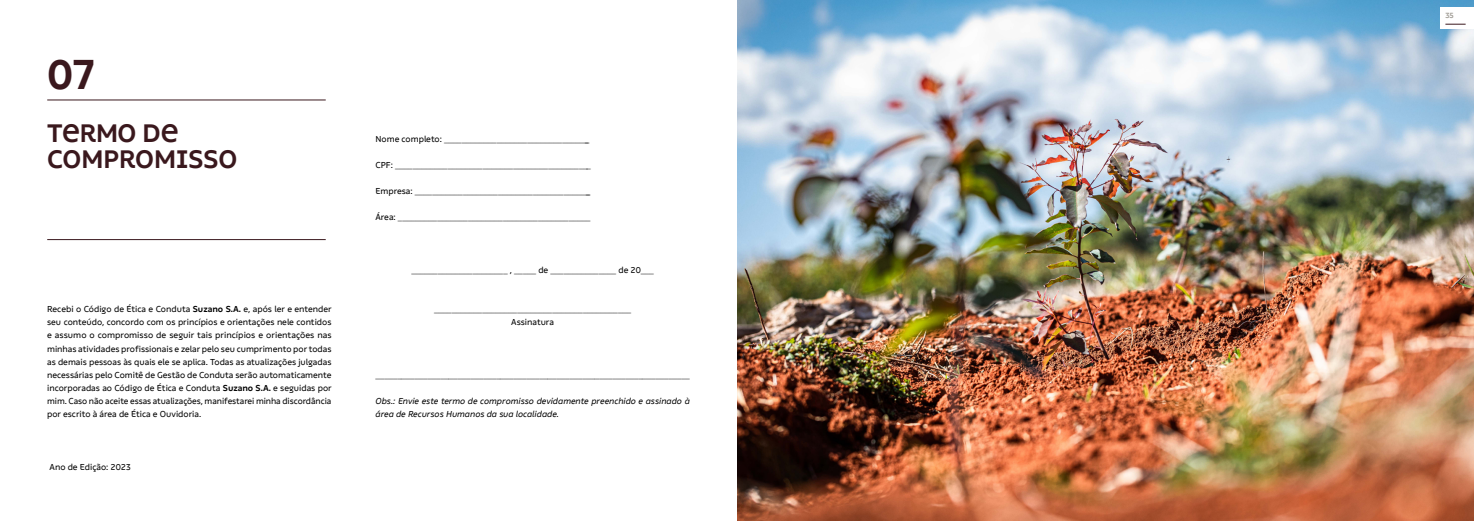
<style>
.page{position:relative;width:1474px;height:521px;background:#fff}
.page>*{position:absolute;margin:0;border:0;box-sizing:border-box;transform-origin:0 0}
.t1{font:700 43.75px "Suzano Unicase";color:#3a181d}
.t2{font:700 26.25px/26.2px "Suzano Unicase";color:#3a181d}
.t3{font:8.75px/13.1px "Suzano Text";color:#000;text-align:justify}
.t4{font:300 8.75px "Suzano Text";color:#000}
.t5{font:italic 8.75px/13.1px "Suzano Text";color:#000}
.t6{font:700 7.88px "Suzano Unicase";color:#a39f98}
.s1{font-weight:700}
.s2{font-weight:400}
</style>
<div class="page">
<hr style="left:47px;top:100px;width:279px;height:1px;background:#3a181d">
<hr style="left:47px;top:239px;width:279px;height:1px;background:#3a181d">
<img style="left:737px;top:0;width:736px;height:521px">
<div style="left:1440px;top:7px;width:33px;height:22px;background:#fff"></div>
<svg style="left:1445px;top:24px;width:20px;height:1px"></svg>
<h1 class="t1" style="left:47px;top:47px;width:49px">07</h1>
<h2 class="t2" style="left:47px;top:119px;width:192px">TERMO DE<br>COMPROMISSO</h2>
<p class="t3" style="left:47px;top:302px;width:286px">Recebi o Código de Ética e Conduta <span class="s1">Suzano S.A.</span> e, após ler e entender seu conteúdo, concordo com os princípios e orientações nele contidos e assumo o compromisso de seguir tais princípios e orientações nas minhas atividades profissionais e zelar pelo seu cumprimento por todas as demais pessoas às quais ele se aplica. Todas as atualizações julgadas necessárias pelo Comitê de Gestão de Conduta serão automaticamente incorporadas ao Código de Ética e Conduta <span class="s1">Suzano S.A.</span> e seguidas por mim. Caso não aceite essas atualizações, manifestarei minha discordância por escrito à área de Ética e Ouvidoria.</p>
<p class="t3" style="left:50px;top:460px;width:83px">Ano de Edição: 2023</p>
<p class="t4" style="left:375px;top:134px;width:215px"><span class="s2">Nome completo:</span> __________________________________</p>
<p class="t4" style="left:375px;top:160px;width:217px"><span class="s2">CPF:</span> _____________________________________________</p>
<p class="t4" style="left:375px;top:186px;width:217px"><span class="s2">Empresa:</span> _________________________________________</p>
<p class="t4" style="left:375px;top:212px;width:216px"><span class="s2">Área:</span> ____________________________________________</p>
<p class="t4" style="left:411px;top:265px;width:244px">______________________ <span class="s2">,</span> _____ <span class="s2">de</span> _______________ <span class="s2">de 20</span>___</p>
<p class="t4" style="left:434px;top:304px;width:198px">_____________________________________________</p>
<p class="t3" style="left:511px;top:316px;width:44px">Assinatura</p>
<p class="t4" style="left:375px;top:370px;width:316px">_________________________________________________________________________</p>
<p class="t5" style="left:375px;top:394px;width:316px">Obs.: Envie este termo de compromisso devidamente preenchido e assinado à área de Recursos Humanos da sua localidade.</p>
<p class="t6" style="left:1445px;top:10px;width:10px">35</p>
</div>
